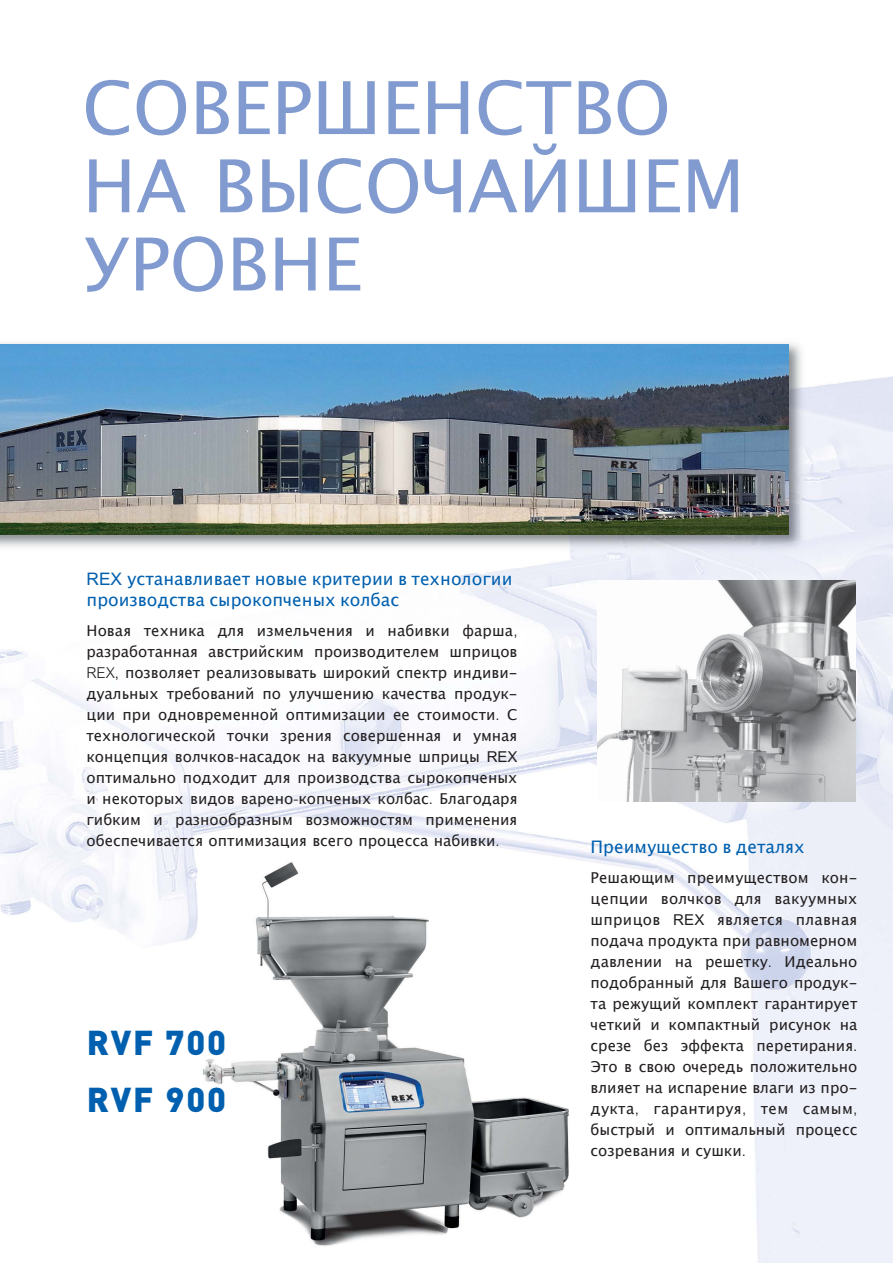
<style>
.page{position:relative;width:893px;height:1263px;background:#fff}
.page>*{position:absolute;margin:0;border:0;box-sizing:border-box;transform-origin:0 0}
.t1{font:73.2px/78.2px "Lucida Grande";color:#819bd0}
.t2{font:900 34.05px/57.3px "DIN";letter-spacing:.055em;color:#0060af}
.t3{font:17.25px/20.9px "Lucida Grande";color:#0060af}
.t4{font:15px/21px "Lucida Grande";color:#231f20;text-align:justify}
.s1{font-family:"M Arial"}
.s2{font-family:"M Arial";font-weight:300}
</style>
<div class="page">
<img style="left:0;top:376px;width:893px;height:886px">
<img style="left:0;top:343px;width:821px;height:224px">
<img style="left:0;top:344px;width:788px;height:190px">
<img style="left:597px;top:581px;width:258px;height:221px">
<h1 class="t1" style="left:82px;top:67px;width:664px">СОВЕРШЕНСТВО<br>НА ВЫСОЧАЙШЕМ<br>УРОВНЕ</h1>
<p class="t3" style="left:87px;top:568px;width:427px"><span class="s1">REX</span> устанавливает новые критерии в технологии производства сырокопченых колбас</p>
<p class="t4" style="left:87px;top:620px;width:433px">Новая техника для измельчения и набивки фарша<span class="s2">, </span>разработанная австрийским производителем шприцов <span class="s2">REX,</span> позволяет реализовывать широкий спектр индиви&shy;дуальных требований по улучшению качества продук&shy;ции при одновременной оптимизации ее стоимости<span class="s2">.</span> С технологической точки зрения совершенная и умная концепция волчков<span class="s2">-</span>насадок на вакуумные шприцы <span class="s1">REX </span>оптимально подходит для производства сырокопченых и некоторых видов варено<span class="s2">-</span>копченых колбас<span class="s2">.</span> Благодаря гибким и разнообразным возможностям применения обеспечивается оптимизация всего процесса набивки<span class="s2">.</span></p>
<h2 class="t2" style="left:87px;top:1012px;width:141px">RVF 700<br>RVF 900</h2>
<p class="t3" style="left:591px;top:836px;width:216px">Преимущество в деталях</p>
<p class="t4" style="left:591px;top:866px;width:268px">Решающим преимуществом кон&shy;цепции волчков для вакуумных шприцов <span class="s1">REX</span> является плавная подача продукта при равномерном давлении на решетку<span class="s2">.</span> Идеально подобранный для Вашего продук&shy;та режущий комплект гарантирует четкий и компактный рисунок на срезе без эффекта перетирания<span class="s2">.<br></span>Это в свою очередь положительно влияет на испарение влаги из про&shy;дукта<span class="s2">,</span> гарантируя<span class="s2">,</span> тем самым<span class="s2">, </span>быстрый и оптимальный процесс созревания и сушки<span class="s2">.</span></p>
</div>
